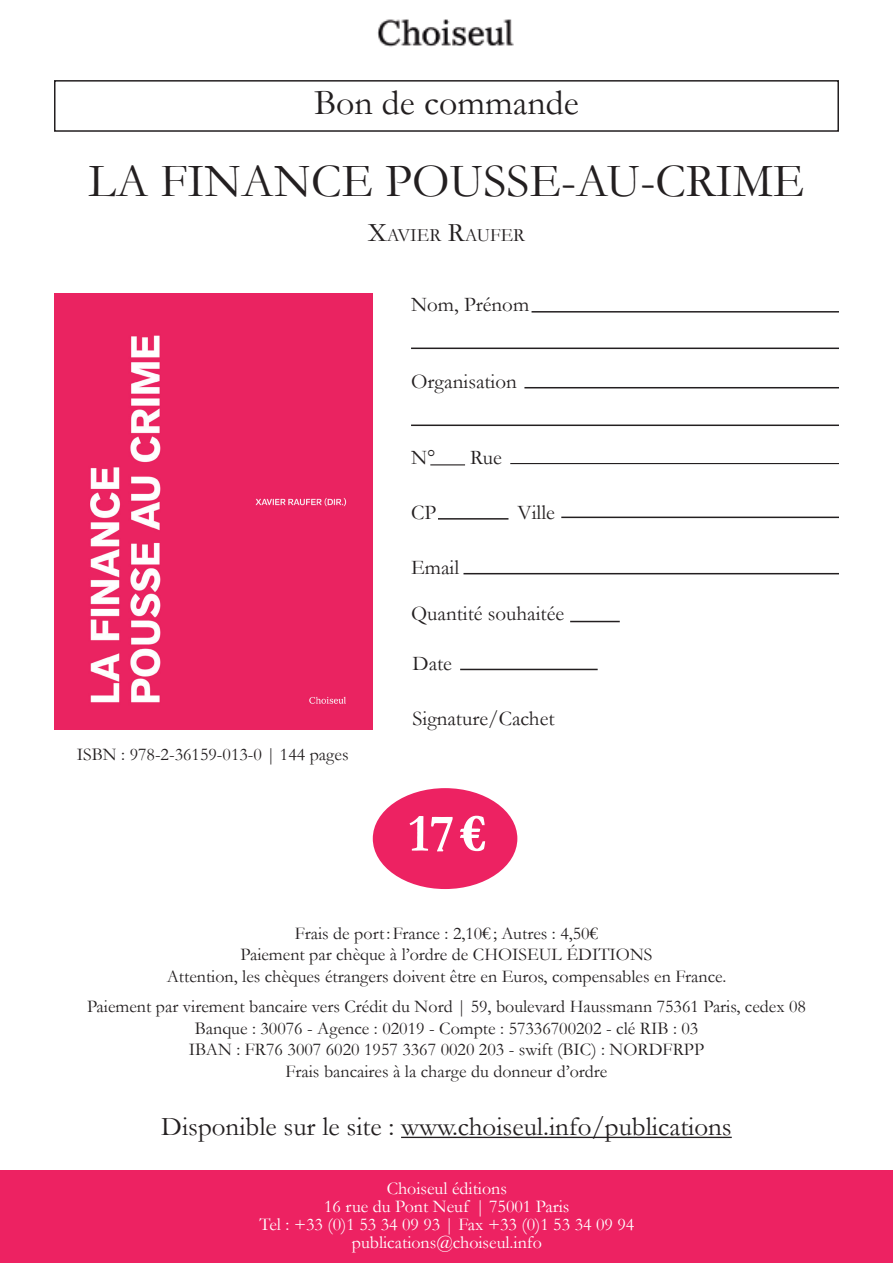
<style>
.page{position:relative;width:893px;height:1263px;background:#fff}
.page>*{position:absolute;margin:0;border:0;box-sizing:border-box;transform-origin:0 0}
.t1{font:700 54px "Garamond";color:#fff}
.t2{font:48px "Garamond";color:#231f20}
.t3{font:36px "Garamond";color:#231f20}
.t4{font:27px "Garamond";color:#231f20}
.t5{font:21px "Garamond";color:#231f20}
.t6{font:18.9px "Garamond";color:#231f20}
.t7{font:18px/21.6px "Garamond";color:#231f20;text-align:center}
.t8{font:18px/18px "Garamond";color:#fff;text-align:center}
.s1{font-size:27px}
</style>
<div class="page">
<img style="left:377px;top:19px;width:136px;height:28px">
<div style="left:54px;top:80px;width:785px;height:52px;border:2px solid #231f20"></div>
<hr style="left:401px;top:1137px;width:331px;height:1px;background:#231f20">
<hr style="left:430px;top:464px;width:35px;height:1px;background:#231f20">
<hr style="left:531px;top:311px;width:308px;height:2px;background:#231f20">
<hr style="left:524px;top:387px;width:315px;height:1px;background:#231f20">
<hr style="left:510px;top:463px;width:329px;height:1px;background:#231f20">
<hr style="left:438px;top:518px;width:70px;height:2px;background:#231f20">
<hr style="left:561px;top:517px;width:278px;height:1px;background:#231f20">
<hr style="left:463px;top:573px;width:376px;height:1px;background:#231f20">
<hr style="left:460px;top:669px;width:138px;height:1px;background:#231f20">
<hr style="left:570px;top:621px;width:50px;height:1px;background:#231f20">
<hr style="left:411px;top:348px;width:428px;height:1px;background:#231f20">
<hr style="left:411px;top:424px;width:428px;height:2px;background:#231f20">
<div style="left:373px;top:788px;width:144px;height:101px;background:#ed2262;border-radius:50%"></div>
<div style="left:0;top:1170px;width:893px;height:93px;background:#ed2262"></div>
<img style="left:54px;top:293px;width:319px;height:437px">
<h3 class="t3" style="left:314px;top:78px;width:266px">Bon de commande</h3>
<h2 class="t2" style="left:89px;top:148px;width:219px">La finance</h2>
<h2 class="t2" style="left:385px;top:148px;width:409px">pousse-au-crime</h2>
<p class="t6" style="left:368px;top:222px;width:159px"><span class="s1">X</span>AVIER <span class="s1">R</span>AUFER</p>
<p class="t5" style="left:411px;top:291px;width:120px">Nom, Prénom</p>
<p class="t5" style="left:411px;top:367px;width:107px">Organisation</p>
<p class="t5" style="left:411px;top:443px;width:26px">N°</p>
<p class="t5" style="left:470px;top:443px;width:33px">Rue</p>
<p class="t5" style="left:411px;top:498px;width:27px">CP</p>
<p class="t5" style="left:518px;top:498px;width:39px">Ville</p>
<p class="t5" style="left:411px;top:553px;width:50px">Email</p>
<p class="t5" style="left:411px;top:599px;width:155px">Quantité souhaitée</p>
<p class="t5" style="left:412px;top:649px;width:41px">Date</p>
<p class="t7" style="left:77px;top:743px;width:273px">ISBN : 978-2-36159-013-0 | 144 pages</p>
<p class="t5" style="left:412px;top:704px;width:144px">Signature/Cachet</p>
<h1 class="t1" style="left:408px;top:797px;width:80px">17€</h1>
<p class="t7" style="left:167px;top:922px;width:561px">Frais de port: France : 2,10€ ; Autres : 4,50€<br>Paiement par chèque à l’ordre de CHOISEUL ÉDITIONS<br>Attention, les chèques étrangers doivent être en Euros, compensables en France.</p>
<p class="t7" style="left:87px;top:995px;width:720px">Paiement par virement bancaire vers Crédit du Nord | 59, boulevard Haussmann 75361 Paris, cedex 08<br>Banque : 30076 - Agence : 02019 - Compte : 57336700202 - clé RIB : 03<br>IBAN : FR76 3007 6020 1957 3367 0020 203 - swift (BIC) : NORDFRPP<br>Frais bancaires à la charge du donneur d’ordre</p>
<h3 class="t4" style="left:161px;top:1109px;width:572px">Disponible sur le site : www.choiseul.info/publications</h3>
<p class="t8" style="left:259px;top:1179px;width:376px">Choiseul éditions<br>16 rue du Pont Neuf | 75001 Paris<br>Tel : +33 (0)1 53 34 09 93 | Fax +33 (0)1 53 34 09 94 publications@choiseul.info</p>
</div>
